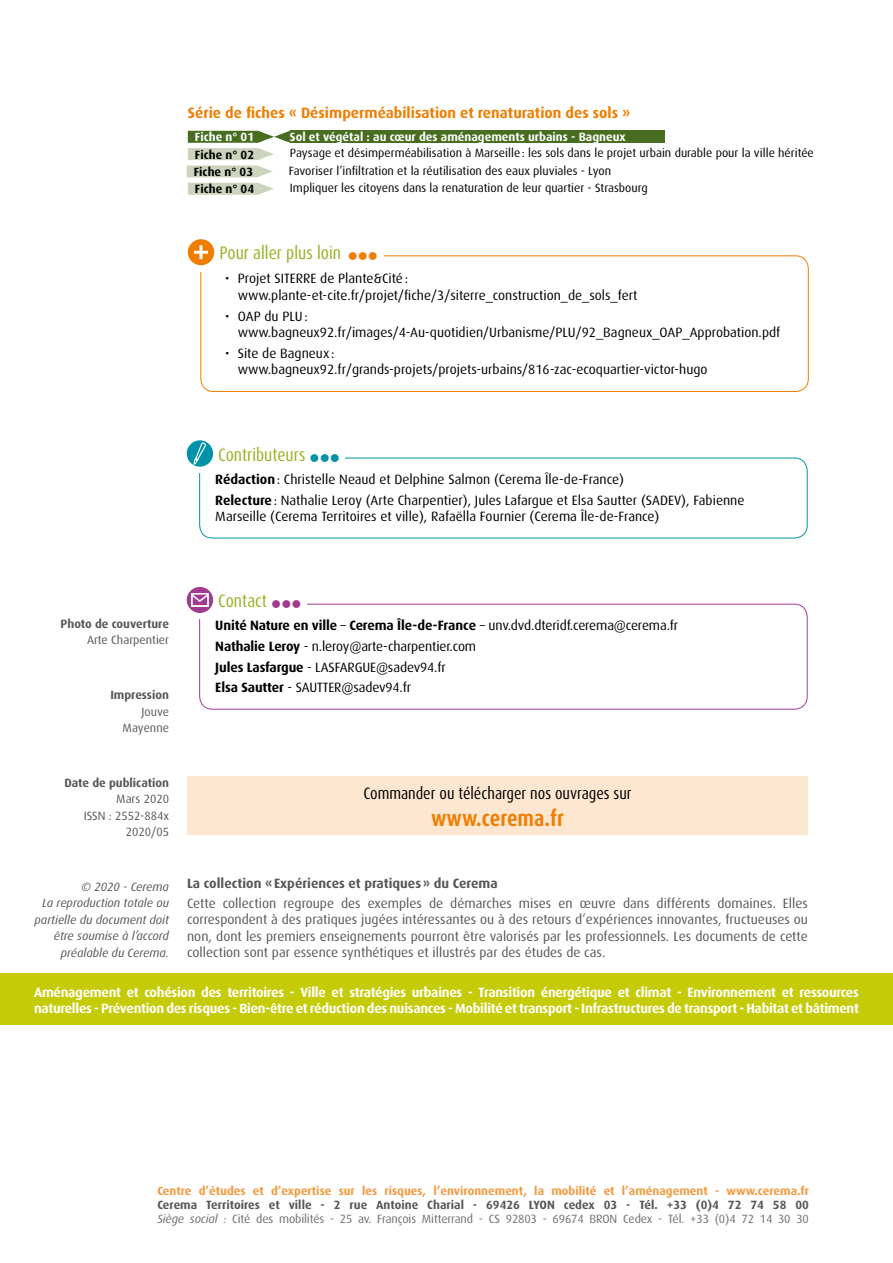
<style>
.page{position:relative;width:893px;height:1263px;background:#fff}
.page>*{position:absolute;margin:0;border:0;box-sizing:border-box;transform-origin:0 0}
.t1{font:700 condensed 22.5px "Dax OT";color:#ef7d00}
._4e_titre_encadre{font:condensed 18px "Dax OT";color:#95b222}
.t2{font:condensed 16.5px "Dax OT";color:#000}
.t3{font:700 15px "Dax OT";color:#ef7d00}
._4e_texte_encadre{font:13.5px/16.5px "Dax OT";color:#000}
.t4{font:13.5px/16.2px "Dax OT";color:#575756;text-align:justify}
.t5{font:700 13.5px/16.2px "Dax OT";letter-spacing:-.02em;color:#fff}
.texte_contact_plus{font:13.5px "Dax OT";letter-spacing:-.01em;color:#000}
.texte_contact_plus-2{font:700 13.5px "Dax OT";letter-spacing:-.01em;color:#000}
.t6{font:700 13.5px "Dax OT";color:#575756}
.texte_picto_cyan{font:13.5px "Wingdings";color:#a03c8f}
.texte_picto_cyan-2{font:13.5px "Wingdings";color:#0093a7}
.texte_picto_cyan-3{font:13.5px "Wingdings";color:#ef7d00}
._4e_texte_encadre-2{font:12px "Dax OT";color:#000}
.t7{font:12px/14.4px "Dax OT";letter-spacing:-.01em;color:#706f6f}
.t8{font:700 12px "Dax OT";color:#f4993f}
.t9{font:italic 12px/16.5px "Dax OT";color:#575756;text-align:right}
._4e_texte_encadre-3{font:700 12px "Dax OT";color:#fff}
.t10{font:12px/16.5px "Dax OT";color:#575756;text-align:right}
.t11{font:700 12px "Dax OT";color:#575756}
.t12{font:700 12px "Dax OT";color:#000}
.s1{font-weight:700}
.s2{font-weight:400}
.s3{font-weight:700;color:#575756}
.s4{font-style:italic}
</style>
<div class="page">
<div style="left:0;top:974px;width:893px;height:51px;background:#c6cb08"></div>
<div style="left:187px;top:776px;width:621px;height:58px;background:#fee7d1"></div>
<div style="left:199px;top:604px;width:608px;height:105px;border:1px solid #a03c8f;border-radius:13px"></div>
<div style="left:187px;top:581px;width:120px;height:38px;background:#fff"></div>
<div style="left:187px;top:587px;width:26px;height:26px;background:#a03c8f;border-radius:50%"></div>
<svg style="left:194px;top:596px;width:12px;height:6px"></svg>
<div style="left:191px;top:593px;width:18px;height:14px;border:2px solid #fff"></div>
<div style="left:199px;top:458px;width:608px;height:80px;border:1px solid #0093a7;border-radius:13px"></div>
<div style="left:187px;top:434px;width:158px;height:38px;background:#fff"></div>
<div style="left:187px;top:440px;width:26px;height:27px;background:#0093a7;border-radius:50%"></div>
<svg style="left:193px;top:442px;width:14px;height:23px"></svg>
<div style="left:200px;top:255px;width:609px;height:137px;border:1px solid #ef7d00;border-radius:13px"></div>
<div style="left:188px;top:233px;width:196px;height:38px;background:#fff"></div>
<div style="left:188px;top:239px;width:26px;height:26px;background:#ef7d00;border-radius:50%"></div>
<hr style="left:199px;top:245px;width:3px;height:14px;background:#fff">
<hr style="left:194px;top:251px;width:14px;height:3px;background:#fff">
<div style="left:290px;top:131px;width:374px;height:12px;background:#466d20"></div>
<svg style="left:188px;top:183px;width:86px;height:12px"></svg>
<svg style="left:187px;top:131px;width:103px;height:46px"></svg>
<div style="left:289px;top:165px;width:480px;height:12px;background:#fff"></div>
<p class="t3" style="left:188px;top:104px;width:444px">Série de fiches « Désimperméabilisation et renaturation des sols »</p>
<p class="_4e_texte_encadre-3" style="left:195px;top:130px;width:61px">Fiche n° 01</p>
<p class="_4e_texte_encadre-3" style="left:290px;top:130px;width:337px">Sol et végétal : au cœur des aménagements urbains - Bagneux</p>
<p class="t12" style="left:195px;top:148px;width:61px">Fiche n° 02</p>
<p class="_4e_texte_encadre-2" style="left:290px;top:147px;width:525px">Paysage et désimperméabilisation à Marseille: les sols dans le projet urbain durable pour la ville héritée</p>
<p class="t12" style="left:195px;top:182px;width:61px">Fiche n° 04</p>
<p class="_4e_texte_encadre-2" style="left:290px;top:181px;width:359px">Impliquer les citoyens dans la renaturation de leur quartier - Strasbourg</p>
<p class="t12" style="left:194px;top:165px;width:61px">Fiche n° 03</p>
<p class="_4e_texte_encadre-2" style="left:289px;top:164px;width:324px">Favoriser l’infiltration et la réutilisation des eaux pluviales - Lyon</p>
<p class="_4e_titre_encadre" style="left:219px;top:242px;width:123px">Pour aller plus loin</p>
<p class="texte_picto_cyan-3" style="left:348px;top:249px;width:32px">●●●</p>
<p class="_4e_texte_encadre" style="left:238px;top:271px;width:401px;text-indent:-13px">• Projet SITERRE de Plante&amp;Cité: www.plante-et-cite.fr/projet/fiche/3/siterre_construction_de_sols_fert</p>
<p class="_4e_texte_encadre" style="left:238px;top:308px;width:544px;text-indent:-13px">• OAP du PLU: www.bagneux92.fr/images/4-Au-quotidien/Urbanisme/PLU/92_Bagneux_OAP_Approbation.pdf</p>
<p class="_4e_texte_encadre" style="left:238px;top:345px;width:471px;text-indent:-13px">• Site de Bagneux : www.bagneux92.fr/grands-projets/projets-urbains/816-zac-ecoquartier-victor-hugo</p>
<p class="_4e_titre_encadre" style="left:218px;top:443px;width:89px">Contributeurs</p>
<p class="texte_picto_cyan-2" style="left:310px;top:451px;width:32px">●●●</p>
<p class="_4e_texte_encadre" style="left:215px;top:471px;width:410px"><span class="s1">Rédaction</span>: Christelle Neaud et Delphine Salmon (Cerema Île-de-France)</p>
<p class="_4e_texte_encadre" style="left:215px;top:492px;width:531px"><span class="s1">Relecture</span>: Nathalie Leroy (Arte Charpentier), Jules Lafargue et Elsa Sautter (SADEV), Fabienne<br>Marseille (Cerema Territoires et ville), Rafaëlla Fournier (Cerema Île-de-France)</p>
<p class="t11" style="left:61px;top:617px;width:110px">Photo de couverture</p>
<p class="t10" style="left:87px;top:632px;width:84px">Arte Charpentier</p>
<p class="t11" style="left:110px;top:688px;width:60px">Impression</p>
<p class="t10" style="left:123px;top:703px;width:48px">Jouve<br>Mayenne</p>
<p class="t11" style="left:64px;top:776px;width:106px">Date de publication</p>
<p class="t10" style="left:84px;top:791px;width:87px">Mars 2020<br>ISSN : 2552-884x<br>2020/05</p>
<p class="t9" style="left:35px;top:878px;width:136px">© 2020 - Cerema<br>La reproduction totale ou partielle du document doit être soumise à l’accord préalable du Cerema.</p>
<p class="_4e_titre_encadre" style="left:218px;top:589px;width:50px">Contact</p>
<p class="texte_picto_cyan" style="left:271px;top:597px;width:32px">●●●</p>
<p class="texte_contact_plus-2" style="left:215px;top:618px;width:464px">Unité Nature en ville <span class="s2">–</span> Cerema Île-de-France <span class="s2">– unv.dvd.dteridf.cerema@cerema.fr</span></p>
<p class="texte_contact_plus" style="left:215px;top:639px;width:262px"><span class="s1">Nathalie Leroy</span> - n.leroy@arte-charpentier.com</p>
<p class="texte_contact_plus" style="left:215px;top:660px;width:232px"><span class="s1">Jules Lasfargue</span> - LASFARGUE@sadev94.fr</p>
<p class="texte_contact_plus" style="left:215px;top:680px;width:197px"><span class="s1">Elsa Sautter</span> - SAUTTER@sadev94.fr</p>
<p class="t2" style="left:363px;top:783px;width:270px">Commander ou télécharger nos ouvrages sur</p>
<h1 class="t1" style="left:431px;top:803px;width:134px">www.cerema.fr</h1>
<p class="t6" style="left:187px;top:875px;width:312px">La collection «Expériences et pratiques» du Cerema</p>
<p class="t4" style="left:187px;top:895px;width:622px">Cette collection regroupe des exemples de démarches mises en œuvre dans différents domaines. Elles correspondent à des pratiques jugées intéressantes ou à des retours d’expériences innovantes, fructueuses ou non, dont les premiers enseignements pourront être valorisés par les professionnels. Les documents de cette collection sont par essence synthétiques et illustrés par des études de cas.</p>
<p class="t5" style="left:34px;top:984px;width:826px">Aménagement et cohésion des territoires - Ville et stratégies urbaines - Transition énergétique et climat - Environnement et ressources naturelles - Prévention des risques - Bien-être et réduction des nuisances - Mobilité et transport - Infrastructures de transport - Habitat et bâtiment</p>
<p class="t8" style="left:157px;top:1183px;width:653px">Centre d’études et d’expertise sur les risques, l’environnement, la mobilité et l’aménagement - www.cerema.fr</p>
<p class="t7" style="left:157px;top:1198px;width:653px"><span class="s3">Cerema Territoires et ville - 2 rue Antoine Charial - 69426 LYON cedex 03 - Tél. +33 (0)4 72 74 58 00<br></span><span class="s4">Siège social :</span> Cité des mobilités - 25 av. François Mitterrand - CS 92803 - 69674 BRON Cedex - Tél. +33 (0)4 72 14 30 30</p>
</div>
